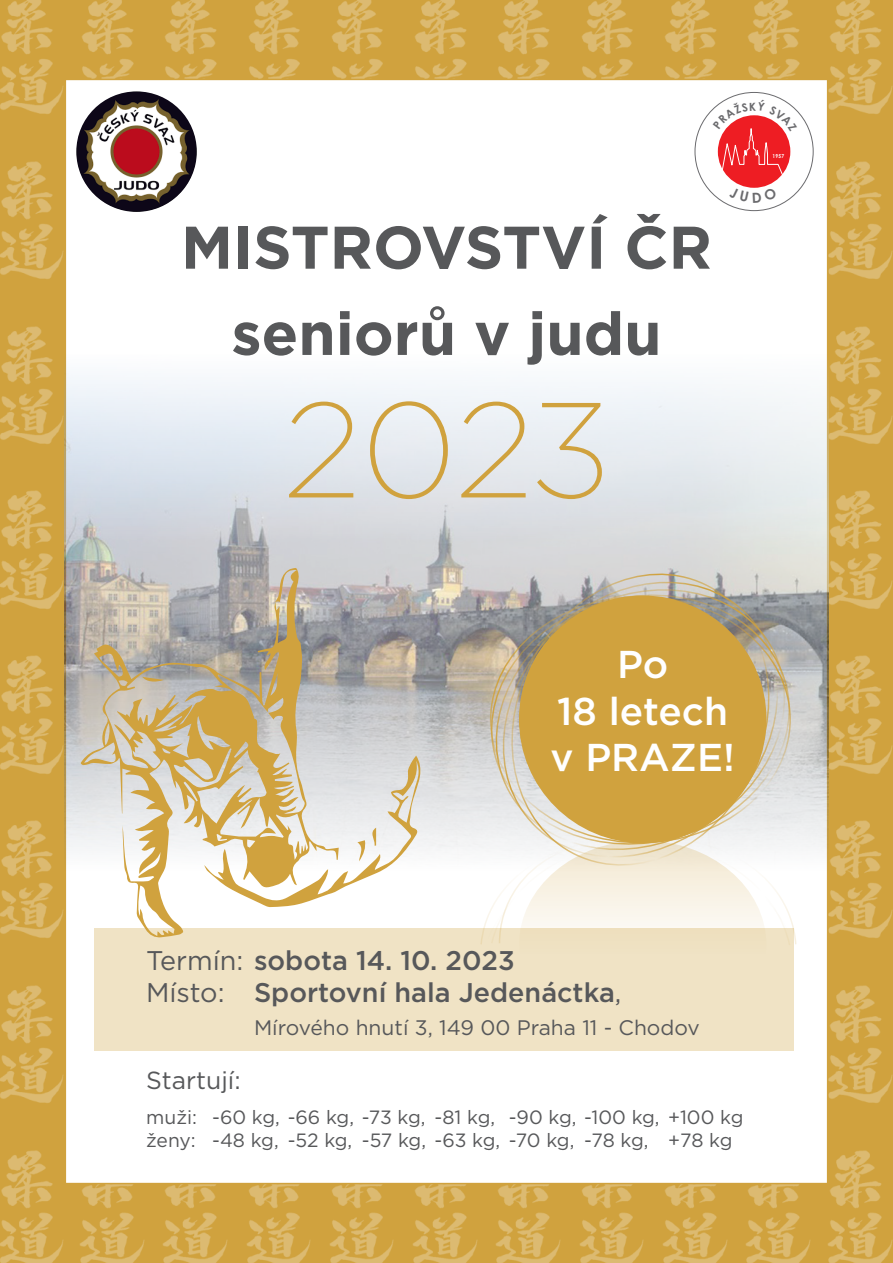
<style>
.page{position:relative;width:893px;height:1263px;background:#d0a23e}
.page>*{position:absolute;margin:0;border:0;box-sizing:border-box;transform-origin:0 0}
.t1{font:200 135px "Gotham";color:#d0a23e}
.t2{font:700 60px "Gotham";color:#57585a}
.t3{font:500 38.85px "Gotham";color:#fff}
.t4{font:500 27px "Gotham";color:#57585a}
.t5{font:24.75px "Gotham";color:#57585a}
.t6{font:21px "Gotham";color:#57585a}
.t7{font:19.2px "Gotham";letter-spacing:-.015em;color:#57585a}
.t8{font:700 5.4px "Century Gothic";color:#fff;scale:.9 1}
.s1{font-weight:400}
</style>
<div class="page">
<img style="left:828px;top:0;width:65px;height:114px">
<img style="left:0;top:0;width:64px;height:114px">
<img style="left:82px;top:0;width:52px;height:79px">
<img style="left:79px;top:1184px;width:66px;height:79px">
<img style="left:415px;top:0;width:52px;height:79px">
<img style="left:412px;top:1184px;width:66px;height:79px">
<img style="left:665px;top:0;width:52px;height:79px">
<img style="left:662px;top:1184px;width:66px;height:79px">
<img style="left:249px;top:0;width:51px;height:79px">
<img style="left:246px;top:1184px;width:65px;height:79px">
<img style="left:498px;top:0;width:52px;height:79px">
<img style="left:495px;top:1184px;width:66px;height:79px">
<img style="left:165px;top:0;width:52px;height:79px">
<img style="left:162px;top:1184px;width:66px;height:79px">
<img style="left:748px;top:0;width:52px;height:79px">
<img style="left:745px;top:1184px;width:66px;height:79px">
<img style="left:332px;top:0;width:51px;height:79px">
<img style="left:329px;top:1184px;width:65px;height:79px">
<img style="left:582px;top:0;width:51px;height:79px">
<img style="left:579px;top:1184px;width:65px;height:79px">
<img style="left:828px;top:488px;width:65px;height:122px">
<img style="left:828px;top:817px;width:65px;height:121px">
<img style="left:0;top:488px;width:65px;height:122px">
<img style="left:0;top:817px;width:65px;height:121px">
<img style="left:828px;top:161px;width:65px;height:118px">
<img style="left:0;top:161px;width:64px;height:118px">
<img style="left:828px;top:653px;width:65px;height:122px">
<img style="left:828px;top:985px;width:65px;height:118px">
<img style="left:0;top:653px;width:65px;height:122px">
<img style="left:0;top:985px;width:64px;height:118px">
<img style="left:828px;top:326px;width:65px;height:119px">
<img style="left:0;top:326px;width:65px;height:119px">
<img style="left:827px;top:1150px;width:66px;height:113px">
<img style="left:0;top:1150px;width:64px;height:113px">
<div style="left:65px;top:79px;width:763px;height:1105px;background:#fff;border:2px solid #d0a23e"></div>
<img style="left:65px;top:355px;width:763px;height:517px">
<div style="left:95px;top:928px;width:699px;height:122px;background:#f0e3c5"></div>
<svg style="left:476px;top:572px;width:328px;height:295px"></svg>
<svg style="left:480px;top:582px;width:321px;height:275px"></svg>
<svg style="left:487px;top:563px;width:307px;height:258px"></svg>
<svg style="left:492px;top:553px;width:297px;height:268px"></svg>
<svg style="left:479px;top:821px;width:318px;height:124px"></svg>
<img style="left:76px;top:91px;width:121px;height:121px;border-radius:60px">
<div style="left:718px;top:115px;width:72px;height:73px;background:#ee1d23;border-radius:50%"></div>
<svg style="left:81px;top:568px;width:258px;height:370px"></svg>
<svg style="left:204px;top:756px;width:217px;height:151px"></svg>
<svg style="left:142px;top:677px;width:22px;height:6px"></svg>
<svg style="left:713px;top:100px;width:84px;height:78px"></svg>
<svg style="left:747px;top:187px;width:14px;height:1px"></svg>
<p class="t2" style="left:181px;top:208px;width:533px">MISTROVSTVÍ ČR</p>
<p class="t2" style="left:231px;top:294px;width:432px">seniorů v judu</p>
<p class="t1" style="left:283px;top:366px;width:328px">2023</p>
<p class="t8" style="left:772px;top:152px;width:15px">1957</p>
<p class="t3" style="left:617px;top:639px;width:53px">Po</p>
<p class="t3" style="left:557px;top:685px;width:172px">18 letech</p>
<p class="t3" style="left:551px;top:732px;width:186px">v PRAZE!</p>
<p class="t4" style="left:146px;top:942px;width:370px"><span class="s1">Termín:</span> sobota 14. 10. 2023</p>
<p class="t4" style="left:146px;top:975px;width:477px"><span class="s1">Místo:</span> Sportovní hala Jedenáctka<span class="s1">,</span></p>
<p class="t6" style="left:254px;top:1014px;width:447px">Mírového hnutí 3, 149 00 Praha 11 - Chodov</p>
<p class="t5" style="left:146px;top:1064px;width:96px">Startují:</p>
<p class="t7" style="left:146px;top:1105px;width:599px">muži: -60 kg, -66 kg, -73 kg, -81 kg, -90 kg, -100 kg, +100 kg</p>
<p class="t7" style="left:146px;top:1128px;width:588px">ženy: -48 kg, -52 kg, -57 kg, -63 kg, -70 kg, -78 kg, +78 kg</p>
</div>
